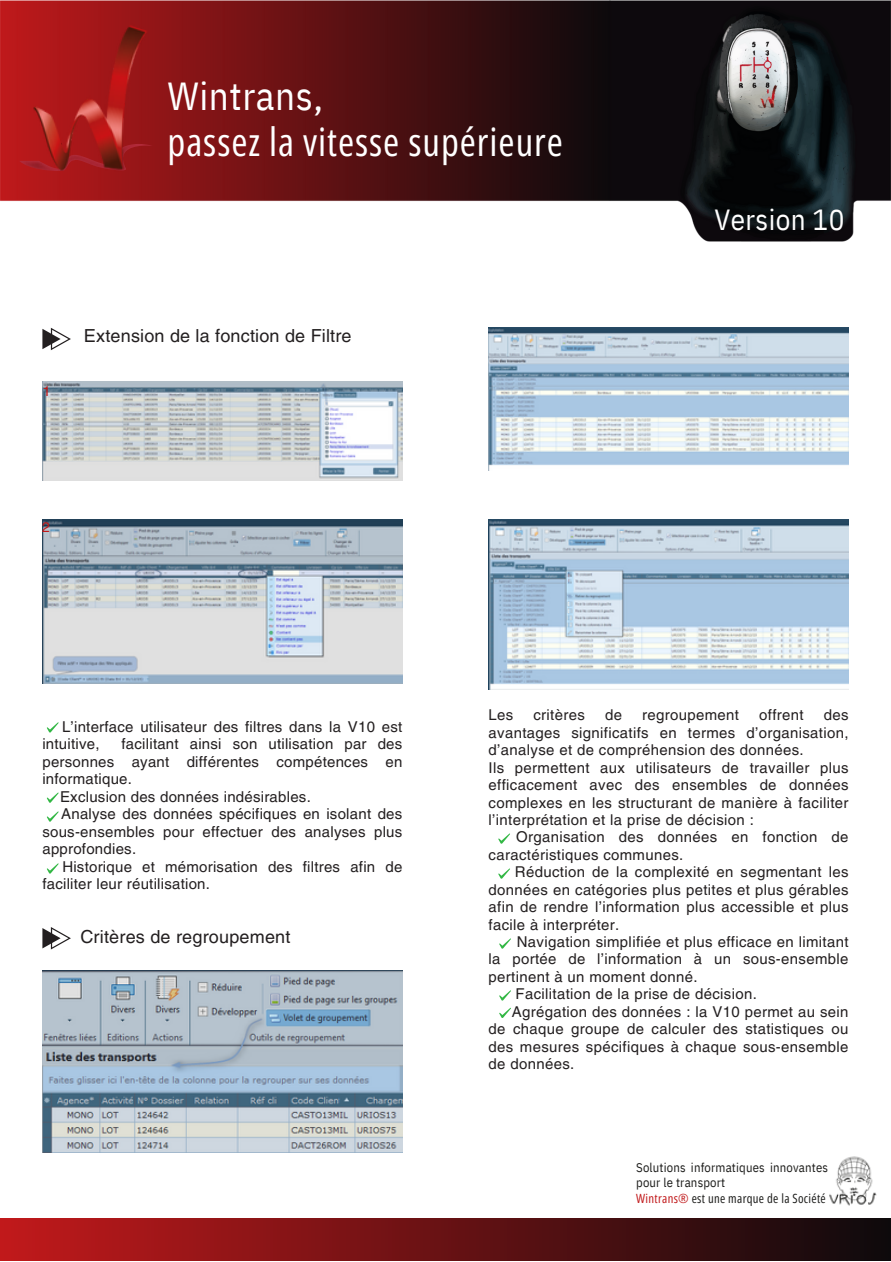
<style>
.page{position:relative;width:891px;height:1262px;background:#fff}
.page>*{position:absolute;margin:0;border:0;box-sizing:border-box;transform-origin:0 0}
.t1{font:39px "Open Sans Condensed";letter-spacing:.025em;color:#fff}
.t2{font:39px "IBM Plex Sans Cond";letter-spacing:.015em;color:#fff}
.t3{font:29px "IBM Plex Sans Cond";letter-spacing:.015em;color:#fff}
.t4{font:18px "Helvetica LT Pro";letter-spacing:.01em;color:#231f20}
.t5{font:15px/17.4px "Helvetica LT Pro";letter-spacing:.025em;color:#231f20;text-align:justify}
.t6{font:13.8px "Helvetica LT Pro";color:#c11819}
.t7{font:12.6px/15px "IBM Plex Sans Cond";letter-spacing:.015em;color:#1d1d1b}
.t8{font:12.6px "Open Sans Condensed";letter-spacing:.025em;color:#1d1d1b}
.s1{color:#c1191b}
</style>
<div class="page">
<svg style="left:42px;top:328px;width:29px;height:22px"></svg>
<img style="left:43px;top:382px;width:360px;height:99px">
<img style="left:42px;top:519px;width:360px;height:164px">
<svg style="left:42px;top:927px;width:29px;height:22px"></svg>
<img style="left:43px;top:970px;width:360px;height:182px">
<img style="left:489px;top:328px;width:360px;height:142px">
<img style="left:489px;top:519px;width:360px;height:170px">
<svg style="left:47px;top:722px;width:12px;height:10px"></svg>
<svg style="left:47px;top:792px;width:12px;height:11px"></svg>
<svg style="left:47px;top:811px;width:12px;height:11px"></svg>
<svg style="left:47px;top:863px;width:12px;height:10px"></svg>
<svg style="left:498px;top:833px;width:12px;height:11px"></svg>
<svg style="left:498px;top:868px;width:12px;height:11px"></svg>
<svg style="left:499px;top:938px;width:12px;height:11px"></svg>
<svg style="left:499px;top:990px;width:12px;height:10px"></svg>
<svg style="left:499px;top:1007px;width:12px;height:11px"></svg>
<img style="left:0;top:0;width:891px;height:242px">
<img style="left:19px;top:144px;width:8px;height:27px">
<img style="left:27px;top:19px;width:127px;height:159px">
<div style="left:0;top:1218px;width:891px;height:42px;background:linear-gradient(to right,#c1191b,#0d0a0c)"></div>
<img style="left:829px;top:1156px;width:48px;height:50px">
<p class="t2" style="left:168px;top:70px;width:157px">Wintrans,</p>
<p class="t1" style="left:168px;top:115px;width:397px">passez la vitesse supérieure</p>
<p class="t6" style="left:43px;top:386px;width:9px">1</p>
<p class="t4" style="left:84px;top:329px;width:269px">Extension de la fonction de Filtre</p>
<p class="t6" style="left:42px;top:522px;width:9px">2</p>
<p class="t3" style="left:715px;top:200px;width:131px">Version 10</p>
<p class="t5" style="left:42px;top:719px;width:361px;text-indent:20px">L’interface utilisateur des filtres dans la V10 est intuitive,</p>
<p class="t5" style="left:42px;top:736px;width:361px;text-indent:79px">facilitant ainsi son utilisation par des personnes ayant différentes compétences en informatique.</p>
<p class="t5" style="left:60px;top:789px;width:252px">Exclusion des données indésirables.</p>
<p class="t5" style="left:42px;top:806px;width:361px;text-indent:19px">Analyse des données spécifiques en isolant des sous-ensembles pour effectuer des analyses plus approfondies.</p>
<p class="t5" style="left:42px;top:859px;width:361px;text-indent:20px">Historique et mémorisation des filtres afin de faciliter leur réutilisation.</p>
<p class="t4" style="left:80px;top:929px;width:212px">Critères de regroupement</p>
<p class="t5" style="left:489px;top:708px;width:26px">Les</p>
<p class="t5" style="left:533px;top:708px;width:53px">critères</p>
<p class="t5" style="left:605px;top:708px;width:18px">de</p>
<p class="t5" style="left:642px;top:708px;width:98px">regroupement</p>
<p class="t5" style="left:759px;top:708px;width:46px">offrent</p>
<p class="t5" style="left:489px;top:708px;width:362px;text-indent:335px">des avantages significatifs en termes d’organisation, d’analyse et de compréhension des données.</p>
<p class="t5" style="left:489px;top:760px;width:362px">Ils permettent aux utilisateurs de travailler plus efficacement avec des ensembles de données complexes en les structurant de manière à faciliter l’interprétation et la prise de décision :</p>
<p class="t5" style="left:489px;top:830px;width:362px;text-indent:28px">Organisation des données en fonction de caractéristiques communes.</p>
<p class="t5" style="left:489px;top:864px;width:362px;text-indent:26px">Réduction de la complexité en segmentant les données en catégories plus petites et plus gérables afin de rendre l’information plus accessible et plus facile à interpréter.</p>
<p class="t5" style="left:489px;top:934px;width:362px;text-indent:28px">Navigation simplifiée et plus efficace en limitant la portée de l’information à un sous-ensemble pertinent à un moment donné.</p>
<p class="t5" style="left:516px;top:986px;width:243px">Facilitation de la prise de décision.</p>
<p class="t5" style="left:489px;top:1004px;width:362px;text-indent:23px">Agrégation des données : la V10 permet au sein de chaque groupe de calculer des statistiques ou des mesures spécifiques à chaque sous-ensemble de données.</p>
<p class="t7" style="left:636px;top:1160px;width:193px">Solutions informatiques innovantes pour le transport</p>
<p class="t8" style="left:636px;top:1189px;width:191px"><span class="s1">Wintrans®</span> est une marque de la Société</p>
</div>
